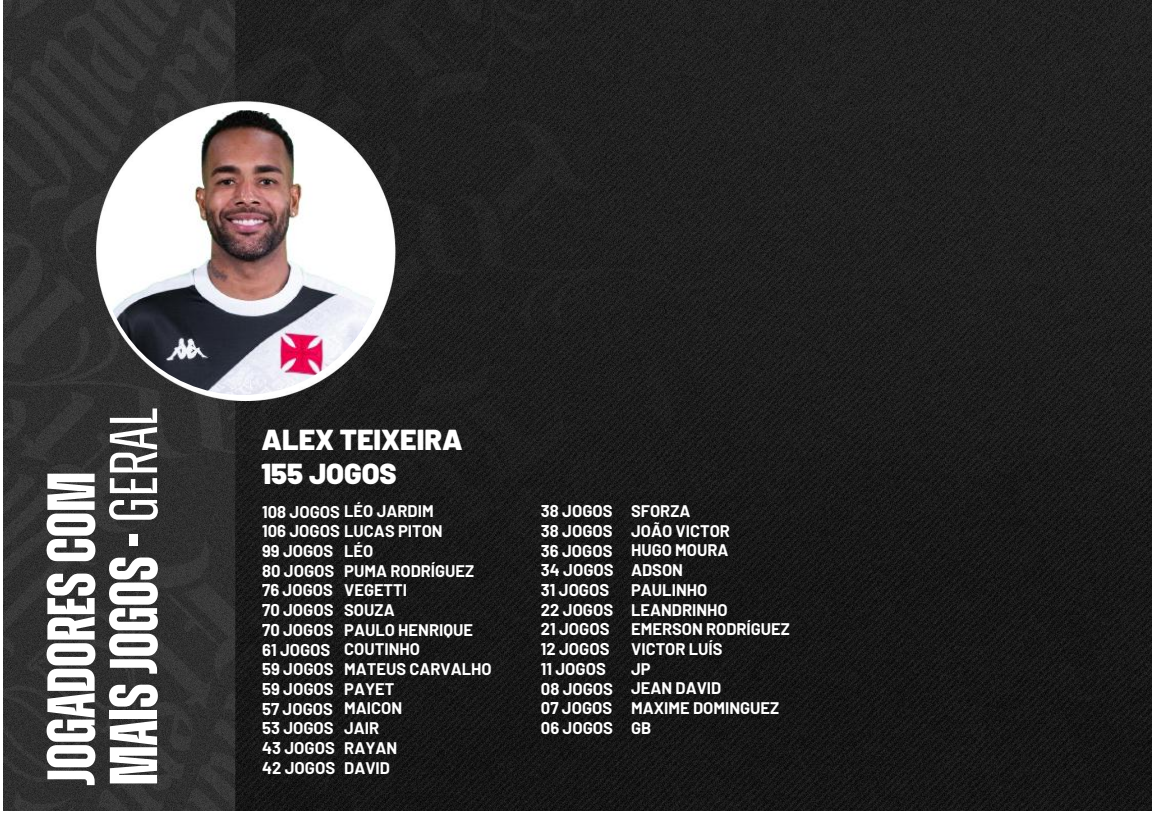
<style>
.page{position:relative;width:1152px;height:813px;background:#fff}
.page>*{position:absolute;margin:0;border:0;box-sizing:border-box;transform-origin:0 0}
.t1{font:700 67.5px/62.5px "Zuume Cut";color:#fff}
.t2{font:900 28.88px/34.3px "Barlow";color:#fff}
.t3{font:700 16.65px/19.6px "Barlow";color:#fff}
.t4{font:700 16.42px/19.6px "Barlow";color:#fff}
.s1{font-weight:400}
.s2{font-size:16.65px}
</style>
<div class="page">
<img style="left:3px;top:0;width:1149px;height:810px">
<img style="left:100px;top:110px;width:285px;height:285px;border-radius:50%">
<h1 class="t1" style="left:43px;top:785px;width:379px;rotate:-90deg">JOGADORESCOM<br>MAISJOGOS-<span class="s1">GERAL</span></h1>
<h2 class="t2" style="left:262px;top:421px;width:203px">ALEX TEIXEIRA<br>155 JOGOS</h2>
<p class="t4" style="left:262px;top:501px;width:182px"><span class="s2">108 JOGOS</span> LÉO JARDIM<br><span class="s2">106 JOGOS</span> LUCAS PITON</p>
<p class="t3" style="left:262px;top:540px;width:75px">99 JOGOS<br>80 JOGOS<br>76 JOGOS<br>70 JOGOS<br>70 JOGOS<br>61 JOGOS<br>59 JOGOS<br>59 JOGOS<br>57 JOGOS<br>53 JOGOS<br>43 JOGOS<br>42 JOGOS</p>
<p class="t4" style="left:344px;top:540px;width:149px">LÉO<br>PUMA RODRÍGUEZ<br>VEGETTI<br>SOUZA<br>PAULO HENRIQUE<br>COUTINHO<br>MATEUS CARVALHO<br>PAYET<br>MAICON<br>JAIR<br>RAYAN<br>DAVID</p>
<p class="t3" style="left:541px;top:500px;width:74px">38 JOGOS<br>38 JOGOS<br>36 JOGOS<br>34 JOGOS<br>31 JOGOS<br>22 JOGOS<br>21 JOGOS<br>12 JOGOS<br>11 JOGOS<br>08 JOGOS<br>07 JOGOS<br>06 JOGOS</p>
<p class="t4" style="left:631px;top:500px;width:160px">SFORZA<br>JOÃO VICTOR<br>HUGO MOURA<br>ADSON<br>PAULINHO<br>LEANDRINHO<br>EMERSON RODRÍGUEZ<br>VICTOR LUÍS<br>JP<br>JEAN DAVID<br>MAXIME DOMINGUEZ<br>GB</p>
</div>
